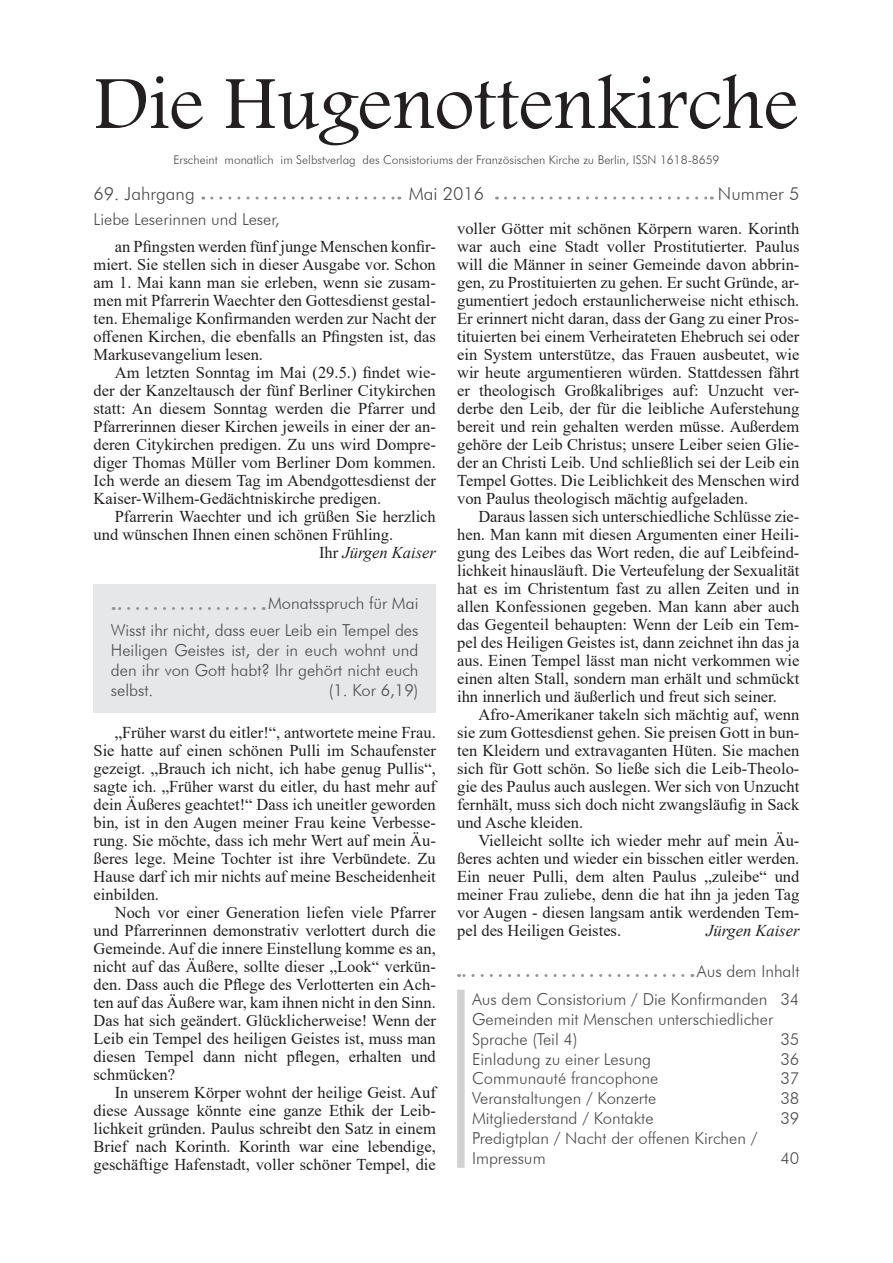
<style>
.page{position:relative;width:893px;height:1263px;background:#fff}
.page>*{position:absolute;margin:0;border:0;box-sizing:border-box;transform-origin:0 0}
.t1{font:78px "Footlight MT Light";color:#231f20}
.t2{font:300 18px "Futura BT";color:#4b4c4d}
.Huki_normaler_Fliest{font:16.5px/18px "Times New Roman";color:#231f20;text-align:justify}
.Huki_Head_klein{font:300 16.5px/19.8px "Futura BT";color:#4b4c4d}
.Huki_normaler_Fliest-2{font:italic 16.5px "Times New Roman";color:#231f20}
.t3{font:300 12px "Futura BT";color:#4b4c4d}
.s1{font-style:normal}
</style>
<div class="page">
<div style="left:94px;top:585px;width:342px;height:128px;background:#e6e7e9"></div>
<svg style="left:113px;top:607px;width:141px;height:3px"></svg>
<div style="left:457px;top:990px;width:8px;height:178px;background:#d1d2d4"></div>
<svg style="left:212px;top:197px;width:188px;height:3px"></svg>
<svg style="left:505px;top:197px;width:207px;height:3px"></svg>
<svg style="left:459px;top:974px;width:224px;height:3px"></svg>
<p class="t1" style="left:94px;top:57px;width:706px">Die Hugenottenkirche</p>
<p class="t3" style="left:173px;top:153px;width:547px">Erscheint monatlich im Selbstverlag des Consistoriums der Französischen Kirche zu Berlin, ISSN 1618-8659</p>
<p class="t2" style="left:94px;top:183px;width:103px">69. Jahrgang</p>
<p class="t2" style="left:409px;top:183px;width:77px">Mai 2016</p>
<p class="t2" style="left:718px;top:183px;width:83px">Nummer 5</p>
<p class="Huki_Head_klein" style="left:94px;top:209px;width:188px">Liebe Leserinnen und Leser,</p>
<p class="Huki_normaler_Fliest" style="left:94px;top:237px;width:344px;text-indent:21px">an Pfingsten werden fünf junge Menschen konfir&shy;miert. Sie stellen sich in dieser Ausgabe vor. Schon am 1. Mai kann man sie erleben, wenn sie zusam&shy;men mit Pfarrerin Waechter den Gottesdienst gestal&shy;ten. Ehemalige Konfirmanden werden zur Nacht der offenen Kirchen, die ebenfalls an Pfingsten ist, das Markusevangelium lesen.</p>
<p class="Huki_normaler_Fliest" style="left:94px;top:363px;width:344px;text-indent:21px">Am letzten Sonntag im Mai (29.5.) findet wie&shy;der der Kanzeltausch der fünf Berliner Citykirchen statt: An diesem Sonntag werden die Pfarrer und Pfarrerinnen dieser Kirchen jeweils in einer der an&shy;deren Citykirchen predigen. Zu uns wird Dompre&shy;diger Thomas Müller vom Berliner Dom kommen.<br>Ich werde an diesem Tag im Abendgottesdienst der Kaiser-Wilhem-Gedächtniskirche predigen.</p>
<p class="Huki_normaler_Fliest" style="left:94px;top:507px;width:344px;text-indent:21px">Pfarrerin Waechter und ich grüßen Sie herzlich und wünschen Ihnen einen schönen Frühling.</p>
<p class="Huki_normaler_Fliest-2" style="left:319px;top:541px;width:118px"><span class="s1">Ihr</span> Jürgen Kaiser</p>
<p class="Huki_normaler_Fliest" style="left:457px;top:219px;width:344px">voller Götter mit schönen Körpern waren. Korinth war auch eine Stadt voller Prostitutierter. Paulus will die Männer in seiner Gemeinde davon abbrin&shy;gen, zu Prostituierten zu gehen. Er sucht Gründe, ar&shy;gumentiert jedoch erstaunlicherweise nicht ethisch.<br>Er erinnert nicht daran, dass der Gang zu einer Pros&shy;tituierten bei einem Verheirateten Ehebruch sei oder ein System unterstütze, das Frauen ausbeutet, wie wir heute argumentieren würden. Stattdessen fährt er theologisch Großkalibriges auf: Unzucht ver&shy;derbe den Leib, der für die leibliche Auferstehung bereit und rein gehalten werden müsse. Außerdem gehöre der Leib Christus; unsere Leiber seien Glie&shy;der an Christi Leib. Und schließlich sei der Leib ein Tempel Gottes. Die Leiblichkeit des Menschen wird von Paulus theologisch mächtig aufgeladen.</p>
<p class="Huki_normaler_Fliest" style="left:457px;top:507px;width:344px;text-indent:21px">Daraus lassen sich unterschiedliche Schlüsse zie&shy;hen. Man kann mit diesen Argumenten einer Heili&shy;gung des Leibes das Wort reden, die auf Leibfeind&shy;lichkeit hinausläuft. Die Verteufelung der Sexualität hat es im Christentum fast zu allen Zeiten und in allen Konfessionen gegeben. Man kann aber auch das Gegenteil behaupten: Wenn der Leib ein Tem&shy;pel des Heiligen Geistes ist, dann zeichnet ihn das ja aus. Einen Tempel lässt man nicht verkommen wie einen alten Stall, sondern man erhält und schmückt ihn innerlich und äußerlich und freut sich seiner.</p>
<p class="Huki_normaler_Fliest" style="left:457px;top:705px;width:344px;text-indent:21px">Afro-Amerikaner takeln sich mächtig auf, wenn sie zum Gottesdienst gehen. Sie preisen Gott in bun&shy;ten Kleidern und extravaganten Hüten. Sie machen sich für Gott schön. So ließe sich die Leib-Theolo&shy;gie des Paulus auch auslegen. Wer sich von Unzucht fernhält, muss sich doch nicht zwangsläufig in Sack und Asche kleiden.</p>
<p class="Huki_normaler_Fliest" style="left:457px;top:831px;width:344px;text-indent:21px">Vielleicht sollte ich wieder mehr auf mein Äu&shy;ßeres achten und wieder ein bisschen eitler werden.<br>Ein neuer Pulli, dem alten Paulus „zuleibe“ und meiner Frau zuliebe, denn die hat ihn ja jeden Tag vor Augen - diesen langsam antik werdenden Tem&shy;pel des Heiligen Geistes.</p>
<p class="Huki_Head_klein" style="left:268px;top:593px;width:152px">Monatsspruch für Mai</p>
<p class="Huki_Head_klein" style="left:111px;top:620px;width:309px;text-align:justify">Wisst ihr nicht, dass euer Leib ein Tempel des Heiligen Geistes ist, der in euch wohnt und den ihr von Gott habt? Ihr gehört nicht euch selbst.</p>
<p class="Huki_Head_klein" style="left:329px;top:680px;width:91px">(1. Kor 6,19)</p>
<p class="Huki_normaler_Fliest" style="left:94px;top:723px;width:344px;text-indent:21px">„Früher warst du eitler!“, antwortete meine Frau.<br>Sie hatte auf einen schönen Pulli im Schaufenster gezeigt. „Brauch ich nicht, ich habe genug Pullis“, sagte ich. „Früher warst du eitler, du hast mehr auf dein Äußeres geachtet!“ Dass ich uneitler geworden bin, ist in den Augen meiner Frau keine Verbesse&shy;rung. Sie möchte, dass ich mehr Wert auf mein Äu&shy;ßeres lege. Meine Tochter ist ihre Verbündete. Zu Hause darf ich mir nichts auf meine Bescheidenheit einbilden.</p>
<p class="Huki_normaler_Fliest" style="left:94px;top:903px;width:344px;text-indent:21px">Noch vor einer Generation liefen viele Pfarrer und Pfarrerinnen demonstrativ verlottert durch die Gemeinde. Auf die innere Einstellung komme es an, nicht auf das Äußere, sollte dieser „Look“ verkün&shy;den. Dass auch die Pflege des Verlotterten ein Ach&shy;ten auf das Äußere war, kam ihnen nicht in den Sinn.<br>Das hat sich geändert. Glücklicherweise! Wenn der Leib ein Tempel des heiligen Geistes ist, muss man diesen Tempel dann nicht pflegen, erhalten und schmücken?</p>
<p class="Huki_normaler_Fliest" style="left:94px;top:1083px;width:344px;text-indent:21px">In unserem Körper wohnt der heilige Geist. Auf diese Aussage könnte eine ganze Ethik der Leib&shy;lichkeit gründen. Paulus schreibt den Satz in einem Brief nach Korinth. Korinth war eine lebendige, geschäftige Hafenstadt, voller schöner Tempel, die</p>
<p class="Huki_normaler_Fliest-2" style="left:706px;top:919px;width:95px">Jürgen Kaiser</p>
<p class="Huki_Head_klein" style="left:697px;top:961px;width:104px">Aus dem Inhalt</p>
<p class="Huki_Head_klein" style="left:472px;top:989px;width:329px">Aus dem Consistorium / Die Konfirmanden 34</p>
<p class="Huki_Head_klein" style="left:472px;top:1009px;width:303px">Gemeinden mit Menschen unterschiedlicher<br>Sprache (Teil 4)</p>
<p class="Huki_Head_klein" style="left:780px;top:1029px;width:21px">35</p>
<p class="Huki_Head_klein" style="left:472px;top:1049px;width:181px">Einladung zu einer Lesung</p>
<p class="Huki_Head_klein" style="left:780px;top:1049px;width:21px">36</p>
<p class="Huki_Head_klein" style="left:472px;top:1068px;width:188px">Communauté francophone</p>
<p class="Huki_Head_klein" style="left:780px;top:1068px;width:21px">37</p>
<p class="Huki_Head_klein" style="left:472px;top:1088px;width:186px">Veranstaltungen / Konzerte</p>
<p class="Huki_Head_klein" style="left:780px;top:1088px;width:21px">38</p>
<p class="Huki_Head_klein" style="left:472px;top:1108px;width:183px">Mitgliederstand / Kontakte</p>
<p class="Huki_Head_klein" style="left:780px;top:1108px;width:21px">39</p>
<p class="Huki_Head_klein" style="left:472px;top:1128px;width:287px">Predigtplan / Nacht der offenen Kirchen /<br>Impressum</p>
<p class="Huki_Head_klein" style="left:780px;top:1148px;width:21px">40</p>
</div>
